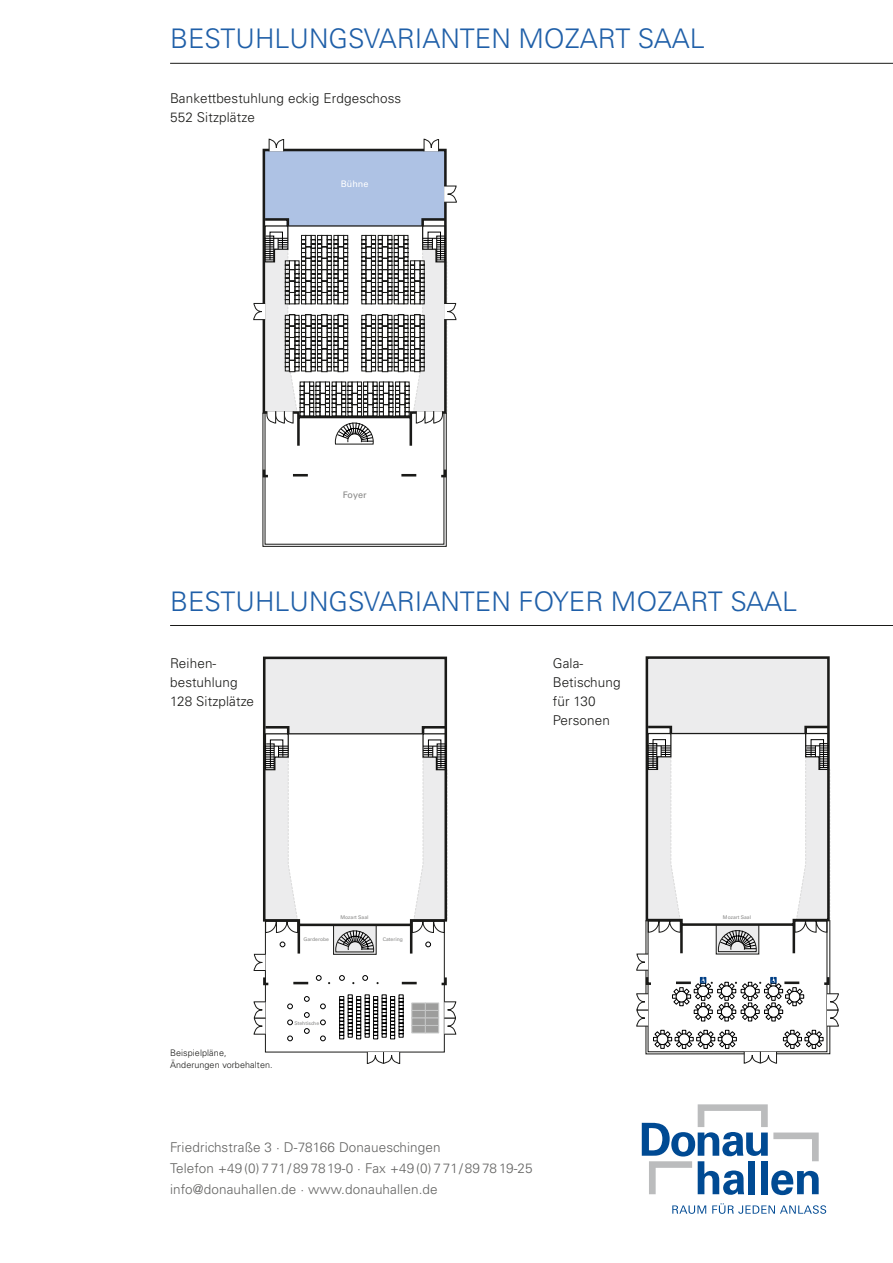
<style>
.page{position:relative;width:893px;height:1263px;background:#fff}
.page>*{position:absolute;margin:0;border:0;box-sizing:border-box;transform-origin:0 0}
.t1{font:300 27px "Univers LT Std";color:#1f5fa8}
.t2{font:300 13.5px/21px "Univers LT Std";letter-spacing:.01em;color:#636362}
.t3{font:300 13.5px/19px "Univers LT Std";letter-spacing:.01em;color:#1a1a18}
.t4{font:300 9px/12px "Univers LT Std";letter-spacing:.01em;color:#1a1a18}
.t5{font:9px "Univers LT Std";color:#fff}
.t6{font:9px "Univers LT Std";color:#878786}
.t7{font:5.1px "Univers LT Std";color:#878786}
</style>
<div class="page">
<svg style="left:253px;top:139px;width:204px;height:408px"></svg>
<hr style="left:170px;top:63px;width:723px;height:1px;background:#1a1a18">
<hr style="left:170px;top:625px;width:723px;height:1px;background:#1a1a18">
<svg style="left:642px;top:1104px;width:177px;height:91px"></svg>
<svg style="left:672px;top:1205px;width:34px;height:9px"></svg>
<svg style="left:712px;top:1203px;width:114px;height:11px"></svg>
<svg style="left:367px;top:1051px;width:33px;height:13px"></svg>
<svg style="left:254px;top:658px;width:202px;height:383px"></svg>
<svg style="left:636px;top:657px;width:203px;height:406px"></svg>
<h1 class="t1" style="left:170px;top:23px;width:536px">BESTUHLUNGSVARIANTEN MOZART SAAL</h1>
<p class="t3" style="left:170px;top:89px;width:233px">Bankettbestuhlung eckig Erdgeschoss<br>552 Sitzplätze</p>
<p class="t5" style="left:341px;top:179px;width:29px">Bühne</p>
<p class="t6" style="left:343px;top:490px;width:25px">Foyer</p>
<h1 class="t1" style="left:170px;top:585px;width:629px">BESTUHLUNGSVARIANTEN FOYER MOZART SAAL</h1>
<p class="t3" style="left:170px;top:653px;width:86px">Reihen&shy;bestuhlung<br>128 Sitzplätze</p>
<p class="t3" style="left:553px;top:653px;width:69px">Gala-<br>Betischung für 130<br>Personen</p>
<p class="t7" style="left:303px;top:936px;width:27px">Garderobe</p>
<p class="t7" style="left:340px;top:914px;width:30px">Mozart Saal</p>
<p class="t7" style="left:383px;top:936px;width:22px">Catering</p>
<p class="t4" style="left:170px;top:1047px;width:104px">Beispielpläne,<br>Änderungen vorbehalten.</p>
<p class="t7" style="left:294px;top:1020px;width:26px">Stehtische</p>
<p class="t2" style="left:170px;top:1137px;width:364px">Friedrichstraße 3 · D-78166 Donaueschingen<br>Telefon +49 (0) 7 71/ 89 7819-0 · Fax +49 (0) 7 71/ 89 78 19-25 info@donauhallen.de · www.donauhallen.de</p>
<p class="t7" style="left:723px;top:914px;width:30px">Mozart Saal</p>
</div>
